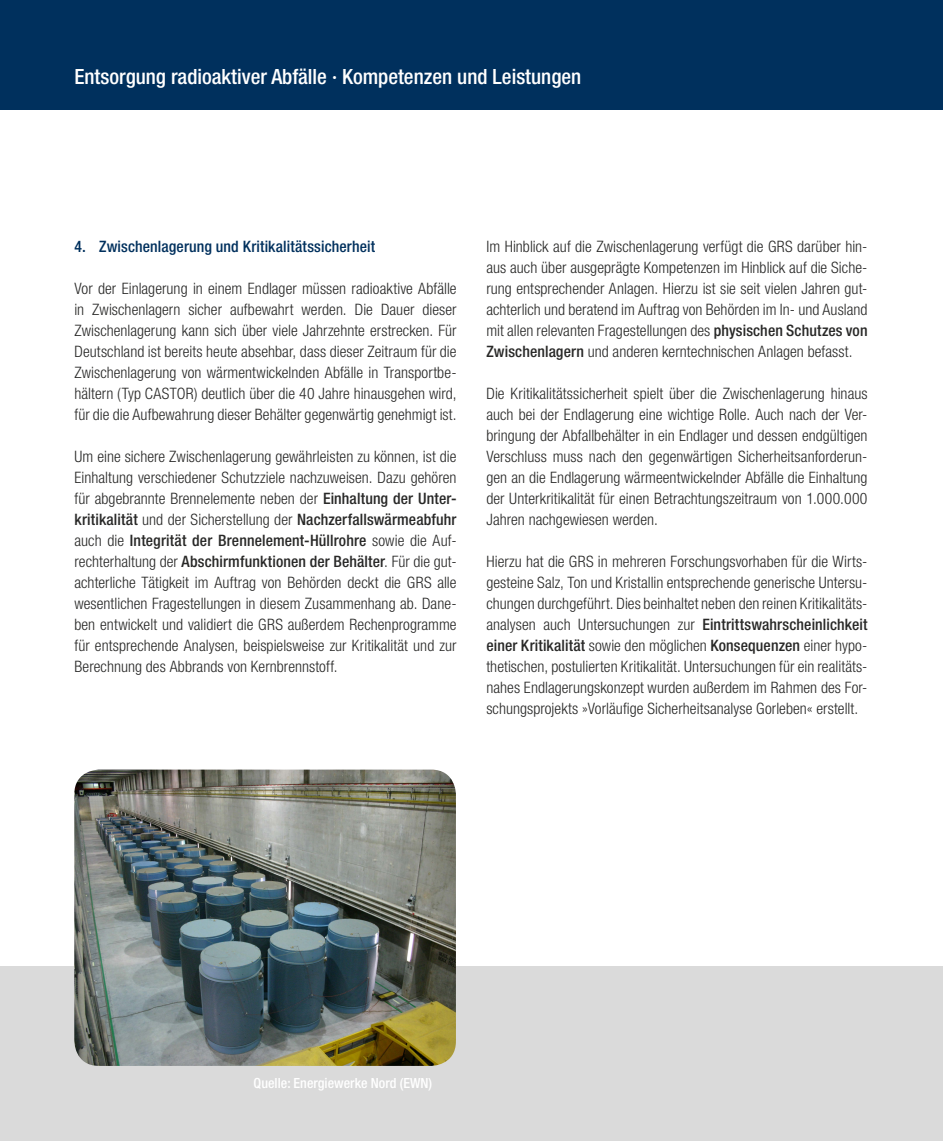
<style>
.page{position:relative;width:943px;height:1141px;background:#fff}
.page>*{position:absolute;margin:0;border:0;box-sizing:border-box;transform-origin:0 0}
.t1{font:500 condensed 21px "Helvetica Neue LT";color:#fff}
.t2{font:300 condensed 15.75px/21px "Helvetica Neue LT";letter-spacing:.005em;color:#282827;text-align:justify}
.t3{font:500 condensed 15.75px "Helvetica Neue LT";letter-spacing:.01em;color:#00305d}
.t4{font:500 condensed 14px "Helvetica Neue LT";color:#fff}
.s1{font-weight:500}
</style>
<div class="page">
<div style="left:0;top:966px;width:943px;height:175px;background:#dadada"></div>
<div style="left:0;top:0;width:943px;height:109px;background:#00305d"></div>
<img style="left:74px;top:770px;width:382px;height:296px">
<h1 class="t1" style="left:74px;top:64px;width:508px">Entsorgung radioaktiver Abfälle · Kompetenzen und Leistungen</h1>
<p class="t3" style="left:74px;top:237px;width:302px">4. Zwischenlagerung und Kritikalitätssicherheit</p>
<p class="t2" style="left:74px;top:278px;width:384px">Vor der Einlagerung in einem Endlager müssen radioaktive Abfälle in Zwischenlagern sicher aufbewahrt werden. Die Dauer dieser Zwischenlagerung kann sich über viele Jahrzehnte erstrecken. Für Deutschland ist bereits heute absehbar, dass dieser Zeitraum für die Zwischenlagerung von wärmentwickelnden Abfälle in Transportbe&shy;hältern (Typ CASTOR) deutlich über die 40 Jahre hinausgehen wird, für die die Aufbewahrung dieser Behälter gegenwärtig genehmigt ist.</p>
<p class="t2" style="left:74px;top:446px;width:383px">Um eine sichere Zwischenlagerung gewährleisten zu können, ist die Einhaltung verschiedener Schutzziele nachzuweisen. Dazu gehören für abgebrannte Brennelemente neben der <span class="s1">Einhaltung der Unter&shy;kritikalität</span> und der Sicherstellung der <span class="s1">Nachzerfallswärmeabfuhr </span>auch die <span class="s1">Integrität der Brennelement-Hüllrohre</span> sowie die Auf&shy;rechterhaltung der <span class="s1">Abschirmfunktionen der Behälter</span>. Für die gut&shy;achterliche Tätigkeit im Auftrag von Behörden deckt die GRS alle wesentlichen Fragestellungen in diesem Zusammenhang ab. Dane&shy;ben entwickelt und validiert die GRS außerdem Rechenprogramme für entsprechende Analysen, beispielsweise zur Kritikalität und zur Berechnung des Abbrands von Kernbrennstoff.</p>
<p class="t2" style="left:486px;top:236px;width:383px">Im Hinblick auf die Zwischenlagerung verfügt die GRS darüber hin&shy;aus auch über ausgeprägte Kompetenzen im Hinblick auf die Siche&shy;rung entsprechender Anlagen. Hierzu ist sie seit vielen Jahren gut&shy;achterlich und beratend im Auftrag von Behörden im In- und Ausland mit allen relevanten Fragestellungen des <span class="s1">physischen Schutzes von Zwischenlagern</span> und anderen kerntechnischen Anlagen befasst.</p>
<p class="t2" style="left:486px;top:383px;width:382px">Die Kritikalitätssicherheit spielt über die Zwischenlagerung hinaus auch bei der Endlagerung eine wichtige Rolle. Auch nach der Ver&shy;bringung der Abfallbehälter in ein Endlager und dessen endgültigen Verschluss muss nach den gegenwärtigen Sicherheitsanforderun&shy;gen an die Endlagerung wärmeentwickelnder Abfälle die Einhaltung der Unterkritikalität für einen Betrachtungszeitraum von 1.000.000<br>Jahren nachgewiesen werden.</p>
<p class="t2" style="left:486px;top:551px;width:382px">Hierzu hat die GRS in mehreren Forschungsvorhaben für die Wirts&shy;gesteine Salz, Ton und Kristallin entsprechende generische Untersu&shy;chungen durchgeführt. Dies beinhaltet neben den reinen Kritikalitäts&shy;analysen auch Untersuchungen zur <span class="s1">Eintrittswahrscheinlichkeit einer Kritikalität</span> sowie den möglichen <span class="s1">Konsequenzen</span> einer hypo&shy;thetischen, postulierten Kritikalität. Untersuchungen für ein realitäts&shy;nahes Endlagerungskonzept wurden außerdem im Rahmen des For&shy;schungsprojekts »Vorläufige Sicherheitsanalyse Gorleben« erstellt.</p>
<p class="t4" style="left:254px;top:1074px;width:180px">Quelle: Energiewerke Nord (EWN)</p>
</div>
